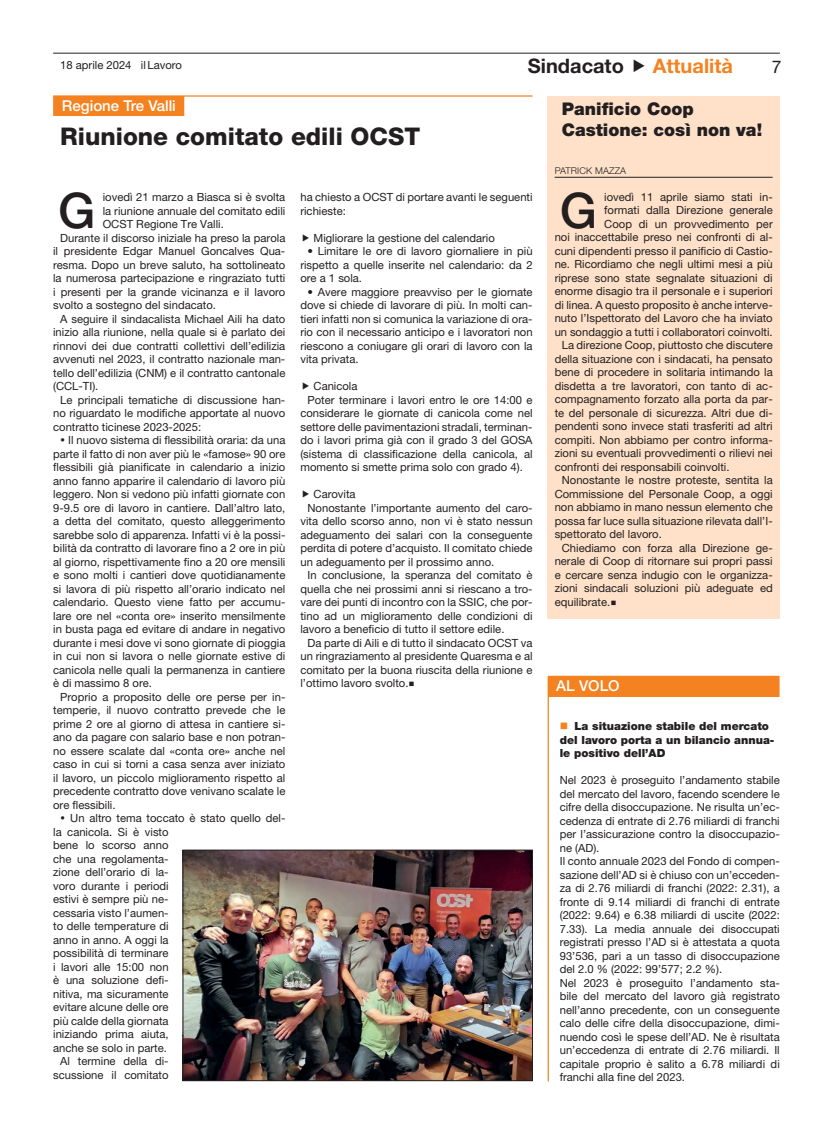
<style>
.page{position:relative;width:833px;height:1134px;background:#fff}
.page>*{position:absolute;margin:0;border:0;box-sizing:border-box;transform-origin:0 0}
.Capolettera_nero{font:500 49.12px "Helvetica Neue LT Pro";color:#231f20}
.t1{font:800 24.38px "Helvetica Neue LT Pro";color:#231f20}
.Testatina{font:700 20px "Helvetica Neue LT Pro";color:#231f20}
.Testatina-2{font:700 20px "Helvetica Neue LT Pro";color:#f58220}
.Titolo_boxino_arancio{font:900 17.5px "Helvetica Neue LT Pro";color:#231f20}
.t2{font:17.5px "Helvetica Neue LT Pro";color:#231f20}
.Incipit{font:500 15px "Helvetica Neue LT Pro";color:#fff}
.Incipit_-_su_1_colonna{font:500 15px "Helvetica Neue LT Pro";color:#fff}
.Capolettera_nero-2{font:11.25px/13.5px "Helvetica Neue LT Pro";color:#231f20;text-align:justify}
.notizia_al_volo{font:11.25px/13.5px "Helvetica Neue LT Pro";color:#231f20;text-align:justify}
.t3{font:900 11.25px/13.5px "Helvetica Neue LT Pro";color:#231f20}
.Autore{font:300 9.38px "Helvetica Neue LT Pro";letter-spacing:.015em;color:#231f20}
</style>
<div class="page">
<hr style="left:53px;top:95px;width:479px;height:2px;background:#f58220">
<div style="left:53px;top:96px;width:131px;height:20px;background:#f58220"></div>
<img style="left:185px;top:852px;width:345px;height:227px">
<div style="left:183px;top:850px;width:349px;height:231px;border:1px solid #231f20"></div>
<div style="left:547px;top:96px;width:233px;height:522px;background:#fee1c8"></div>
<hr style="left:554px;top:177px;width:218px;height:1px;background:#231f20">
<hr style="left:547px;top:677px;width:2px;height:404px;background:#f58220">
<div style="left:548px;top:676px;width:231px;height:21px;background:#f58220"></div>
<hr style="left:53px;top:53px;width:727px;height:1px;background:#231f20">
<p class="Capolettera_nero-2" style="left:60px;top:58px;width:123px">18 aprile 2024 il Lavoro</p>
<p class="Testatina" style="left:528px;top:54px;width:97px">Sindacato</p>
<p class="Testatina-2" style="left:653px;top:54px;width:81px">Attualità</p>
<h3 class="t2" style="left:772px;top:56px;width:11px">7</h3>
<p class="Incipit" style="left:62px;top:97px;width:115px">Regione Tre Valli</p>
<p class="t1" style="left:60px;top:122px;width:361px">Riunione comitato edili OCST</p>
<p class="Titolo_boxino_arancio" style="left:562px;top:99px;width:133px">Panificio Coop</p>
<p class="Titolo_boxino_arancio" style="left:562px;top:120px;width:202px">Castione: così non va!</p>
<p class="Autore" style="left:554px;top:164px;width:73px">PATRICK MAZZA</p>
<p class="Capolettera_nero" style="left:559px;top:181px;width:39px">G</p>
<p class="Capolettera_nero-2" style="left:554px;top:190px;width:219px;text-align:right">iovedì 11 aprile siamo stati in-<br>formati dalla Direzione generale<br>Coop di un provvedimento per<br>noi inaccettabile preso nei confronti di al&shy;cuni dipendenti presso il panificio di Castio&shy;ne. Ricordiamo che negli ultimi mesi a più riprese sono state segnalate situazioni di enorme disagio tra il personale e i superiori di linea. A questo proposito è anche interve&shy;nuto l’Ispettorato del Lavoro che ha inviato un sondaggio a tutti i collaboratori coinvolti.</p>
<p class="Capolettera_nero-2" style="left:554px;top:338px;width:219px;text-indent:7px">La direzione Coop, piuttosto che discutere della situazione con i sindacati, ha pensato bene di procedere in solitaria intimando la disdetta a tre lavoratori, con tanto di ac&shy;compagnamento forzato alla porta da par&shy;te del personale di sicurezza. Altri due di&shy;pendenti sono invece stati trasferiti ad altri compiti. Non abbiamo per contro informa&shy;zioni su eventuali provvedimenti o rilievi nei confronti dei responsabili coinvolti.</p>
<p class="Capolettera_nero-2" style="left:554px;top:473px;width:219px;text-indent:7px">Nonostante le nostre proteste, sentita la Commissione del Personale Coop, a oggi non abbiamo in mano nessun elemento che possa far luce sulla situazione rilevata dall’I&shy;spettorato del lavoro.</p>
<p class="Capolettera_nero-2" style="left:554px;top:541px;width:219px;text-indent:7px">Chiediamo con forza alla Direzione ge&shy;nerale di Coop di ritornare sui propri passi e cercare senza indugio con le organizza&shy;zioni sindacali soluzioni più adeguate ed equilibrate.○</p>
<p class="Capolettera_nero" style="left:58px;top:181px;width:39px">G</p>
<p class="Capolettera_nero-2" style="left:103px;top:190px;width:184px">iovedì 21 marzo a Biasca si è svolta la riunione annuale del comitato edili OCST Regione Tre Valli.</p>
<p class="Capolettera_nero-2" style="left:53px;top:231px;width:234px;text-indent:7px">Durante il discorso iniziale ha preso la parola il presidente Edgar Manuel Goncalves Qua&shy;resma. Dopo un breve saluto, ha sottolineato la numerosa partecipazione e ringraziato tutti i presenti per la grande vicinanza e il lavoro svolto a sostegno del sindacato.</p>
<p class="Capolettera_nero-2" style="left:53px;top:312px;width:234px;text-indent:7px">A seguire il sindacalista Michael Aili ha dato inizio alla riunione, nella quale si è parlato dei rinnovi dei due contratti collettivi dell’edilizia avvenuti nel 2023, il contratto nazionale man&shy;tello dell’edilizia (CNM) e il contratto cantonale (CCL-TI).</p>
<p class="Capolettera_nero-2" style="left:53px;top:393px;width:234px;text-indent:7px">Le principali tematiche di discussione han&shy;no riguardato le modifiche apportate al nuovo contratto ticinese 2023-2025:</p>
<p class="Capolettera_nero-2" style="left:53px;top:433px;width:234px;text-indent:7px">• Il nuovo sistema di flessibilità oraria: da una parte il fatto di non aver più le «famose» 90 ore flessibili già pianificate in calendario a inizio anno fanno apparire il calendario di lavoro più leggero. Non si vedono più infatti giornate con 9-9.5 ore di lavoro in cantiere. Dall’altro lato, a detta del comitato, questo alleggerimento sarebbe solo di apparenza. Infatti vi è la possi&shy;bilità da contratto di lavorare fino a 2 ore in più al giorno, rispettivamente fino a 20 ore mensili e sono molti i cantieri dove quotidianamente si lavora di più rispetto all’orario indicato nel calendario. Questo viene fatto per accumu&shy;lare ore nel «conta ore» inserito mensilmente in busta paga ed evitare di andare in negativo durante i mesi dove vi sono giornate di pioggia in cui non si lavora o nelle giornate estive di canicola nelle quali la permanenza in cantiere è di massimo 8 ore.</p>
<p class="Capolettera_nero-2" style="left:53px;top:690px;width:234px;text-indent:7px">Proprio a proposito delle ore perse per in&shy;temperie, il nuovo contratto prevede che le prime 2 ore al giorno di attesa in cantiere si&shy;ano da pagare con salario base e non potran&shy;no essere scalate dal «conta ore» anche nel caso in cui si torni a casa senza aver iniziato il lavoro, un piccolo miglioramento rispetto al precedente contratto dove venivano scalate le ore flessibili.</p>
<p class="Capolettera_nero-2" style="left:53px;top:811px;width:234px;text-align:left;text-indent:7px">• Un altro tema toccato è stato quello del&shy;la canicola. Si è visto<br>bene lo scorso anno<br>che una regolamenta-<br>zione dell’orario di la-<br>voro durante i periodi<br>estivi è sempre più ne-<br>cessaria visto l’aumen-<br>to delle temperature di<br>anno in anno. A oggi la<br>possibilità di terminare<br>i lavori alle 15:00 non<br>è una soluzione defi-<br>nitiva, ma sicuramente<br>evitare alcune delle ore<br>più calde della giornata<br>iniziando prima aiuta,<br>anche se solo in parte.</p>
<p class="Capolettera_nero-2" style="left:53px;top:1054px;width:117px;text-align:right">Al termine della di&shy;scussione il comitato</p>
<p class="Capolettera_nero-2" style="left:300px;top:190px;width:234px">ha chiesto a OCST di portare avanti le seguenti richieste:</p>
<p class="Capolettera_nero-2" style="left:313px;top:231px;width:183px">Migliorare la gestione del calendario</p>
<p class="Capolettera_nero-2" style="left:300px;top:244px;width:234px;text-indent:7px">• Limitare le ore di lavoro giornaliere in più rispetto a quelle inserite nel calendario: da 2 ore a 1 sola.</p>
<p class="Capolettera_nero-2" style="left:300px;top:285px;width:234px;text-indent:7px">• Avere maggiore preavviso per le giornate dove si chiede di lavorare di più. In molti can&shy;tieri infatti non si comunica la variazione di ora&shy;rio con il necessario anticipo e i lavoratori non riescono a coniugare gli orari di lavoro con la vita privata.</p>
<p class="Capolettera_nero-2" style="left:313px;top:379px;width:45px">Canicola</p>
<p class="Capolettera_nero-2" style="left:300px;top:393px;width:234px;text-indent:7px">Poter terminare i lavori entro le ore 14:00 e considerare le giornate di canicola come nel settore delle pavimentazioni stradali, terminan&shy;do i lavori prima già con il grado 3 del GOSA (sistema di classificazione della canicola, al momento si smette prima solo con grado 4).</p>
<p class="Capolettera_nero-2" style="left:313px;top:487px;width:44px">Carovita</p>
<p class="Capolettera_nero-2" style="left:300px;top:501px;width:234px;text-indent:7px">Nonostante l’importante aumento del caro&shy;vita dello scorso anno, non vi è stato nessun adeguamento dei salari con la conseguente perdita di potere d’acquisto. Il comitato chiede un adeguamento per il prossimo anno.</p>
<p class="Capolettera_nero-2" style="left:300px;top:568px;width:234px;text-indent:7px">In conclusione, la speranza del comitato è quella che nei prossimi anni si riescano a tro&shy;vare dei punti di incontro con la SSIC, che por&shy;tino ad un miglioramento delle condizioni di lavoro a beneficio di tutto il settore edile.</p>
<p class="Capolettera_nero-2" style="left:300px;top:636px;width:234px;text-indent:7px">Da parte di Aili e di tutto il sindacato OCST va un ringraziamento al presidente Quaresma e al comitato per la buona riuscita della riunione e l’ottimo lavoro svolto.○</p>
<p class="Incipit_-_su_1_colonna" style="left:556px;top:677px;width:65px">AL VOLO</p>
<p class="t3" style="left:560px;top:719px;width:216px;text-indent:15px">La situazione stabile del mercato del lavoro porta a un bilancio annua&shy;le positivo dell’AD</p>
<p class="notizia_al_volo" style="left:560px;top:773px;width:221px">Nel 2023 è proseguito l’andamento stabile del mercato del lavoro, facendo scendere le cifre della disoccupazione. Ne risulta un’ec&shy;cedenza di entrate di 2.76 miliardi di franchi per l’assicurazione contro la disoccupazio&shy;ne (AD).</p>
<p class="notizia_al_volo" style="left:560px;top:854px;width:221px">Il conto annuale 2023 del Fondo di compen&shy;sazione dell’AD si è chiuso con un’ecceden&shy;za di 2.76 miliardi di franchi (2022: 2.31), a fronte di 9.14 miliardi di franchi di entrate (2022: 9.64) e 6.38 miliardi di uscite (2022:<br>7.33). La media annuale dei disoccupati registrati presso l’AD si è attestata a quota 93’536, pari a un tasso di disoccupazione del 2.0 % (2022: 99’577; 2.2 %).</p>
<p class="notizia_al_volo" style="left:560px;top:976px;width:221px">Nel 2023 è proseguito l’andamento sta&shy;bile del mercato del lavoro già registrato nell’anno precedente, con un conseguente calo delle cifre della disoccupazione, dimi&shy;nuendo così le spese dell’AD. Ne è risultata un’eccedenza di entrate di 2.76 miliardi. Il capitale proprio è salito a 6.78 miliardi di franchi alla fine del 2023.</p>
</div>
